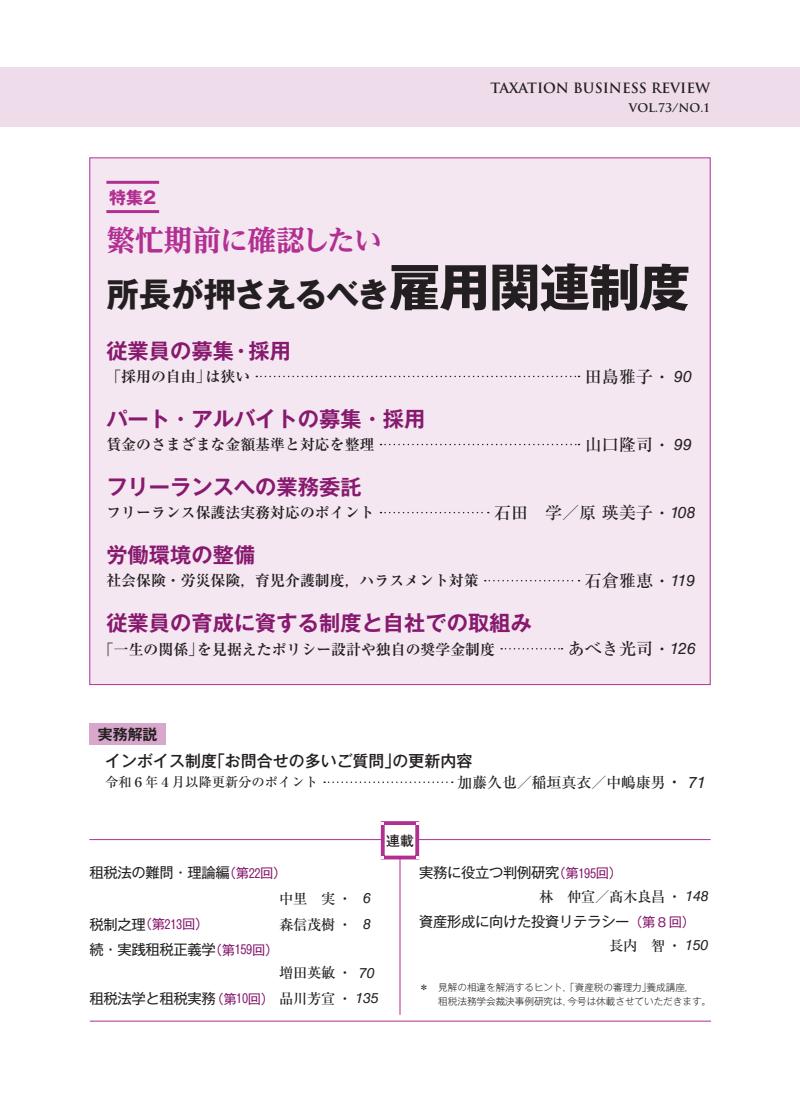
<style>
.page{position:relative;width:800px;height:1119px;background:#fff}
.page>*{position:absolute;margin:0;border:0;box-sizing:border-box;transform-origin:0 0}
.t1{font:700 33.15px "Gothic MB101 Pr 6 N";letter-spacing:-.05em;color:#231f20}
.t2{font:700 expanded 28.65px "UD Reimin Pr 6 N";letter-spacing:-.045em;color:#b22f92}
.t3{font:700 21.3px "Gothic MB101 Pr 5 De";color:#87196e}
.t4{font:500 16.95px "Ryumin Pr 5";color:#231f20}
.D_本文_13Q{font:700 16.95px "Gothic MB101 Pr 5";color:#b22f92}
.t5{font:500 15.9px "Gothic MB101 Pr 6";color:#231f20}
.t6{font:700 14.85px "Ryumin Pro";color:#231f20}
.t7{font:500 14.85px "Ryumin Pr 5";color:#231f20}
.D__学会ルポ_等-_氏名14Q{font:700 14.85px "Gothic MB101 Pr 5 De";color:#231f20}
.D_目次B-_氏名13Q{font:14.4px "Gothic MB101 Pr 5";letter-spacing:-.025em;color:#231f20}
.D_目次B-_氏名13Q-2{font:500 14.4px "Ryumin Pr 5";letter-spacing:-.025em;color:#231f20}
.t8{font:700 13.8px "Trajan Pro";color:#231f20}
.D_本文_13Q-2{font:700 13.8px "Futo Go B101 Pr 6 N";color:#231f20}
.t9{font:500 13.35px "Ryumin Pr 5";color:#231f20}
.t10{font:700 11.7px "Trajan Pro";letter-spacing:-.005em;color:#231f20}
.D_目次B-_氏名13Q-3{font:300 9.6px "Gothic MB101 Pr 5";color:#231f20}
.s1{font-size:51px}
.s2{font-size:15.9px}
.s3{font-family:"Helvetica LT Std";font-weight:400;font-style:italic;font-size:15.9px}
.s4{font-family:"Gothic MB101 Pr 5";font-size:15.9px}
.s5{font-size:13.35px;color:#87196e}
.s6{font-size:12.15px;color:#87196e}
.s7{font-family:"Helvetica LT Std";font-weight:400;font-style:italic}
.s8{font-family:"Ryumin Pr 5";font-weight:500}
.s9{font-family:"Helvetica LT Std";font-style:italic}
</style>
<div class="page">
<div style="left:0;top:67px;width:799px;height:60px;background:#eedceb"></div>
<svg style="left:324px;top:781px;width:128px;height:1px"></svg>
<div style="left:89px;top:723px;width:77px;height:21px;background:#d7a8cc"></div>
<div style="left:89px;top:157px;width:621px;height:528px;background:#f4e7f1;border:1px solid #b22f92"></div>
<hr style="left:106px;top:181px;width:53px;height:3px;background:#b22f92">
<hr style="left:106px;top:210px;width:53px;height:3px;background:#b22f92">
<svg style="left:256px;top:375px;width:323px;height:2px"></svg>
<svg style="left:380px;top:444px;width:199px;height:1px"></svg>
<svg style="left:380px;top:512px;width:108px;height:1px"></svg>
<svg style="left:484px;top:580px;width:95px;height:1px"></svg>
<svg style="left:501px;top:648px;width:61px;height:1px"></svg>
<hr style="left:90px;top:1020px;width:621px;height:1px;background:#b22f92">
<hr style="left:89px;top:839px;width:621px;height:1px;background:#b22f92">
<hr style="left:399px;top:853px;width:1px;height:161px;background:#b22f92">
<div style="left:381px;top:821px;width:38px;height:38px;background:#fff;border:4px solid #b22f92"></div>
<p class="t8" style="left:490px;top:79px;width:221px">TAXATION BUSINESS REVIEW</p>
<p class="D_本文_13Q" style="left:109px;top:183px;width:48px">特集2</p>
<p class="t2" style="left:106px;top:217px;width:277px">繁忙期前に確認したい</p>
<p class="t10" style="left:628px;top:101px;width:83px">VOL.73/NO.1</p>
<p class="t1" style="left:106px;top:266px;width:585px">所長が押さえるべき<span class="s1">雇用関連制度</span></p>
<p class="t3" style="left:106px;top:333px;width:186px">従業員の募集・採用</p>
<p class="t6" style="left:106px;top:365px;width:145px">「採用の自由」は狭い</p>
<p class="t4" style="left:585px;top:363px;width:108px">田島雅子 <span class="s2">・</span> <span class="s3">90</span></p>
<p class="t3" style="left:106px;top:401px;width:320px">パート・アルバイトの募集・採用</p>
<p class="t6" style="left:106px;top:433px;width:269px">賃金のさまざまな金額基準と対応を整理</p>
<p class="t4" style="left:585px;top:431px;width:108px">山口隆司 <span class="s2">・</span> <span class="s3">99</span></p>
<p class="t3" style="left:106px;top:469px;width:257px">フリーランスへの業務委託</p>
<p class="t6" style="left:106px;top:501px;width:269px">フリーランス保護法実務対応のポイント</p>
<p class="t4" style="left:494px;top:499px;width:203px">石田　学／原瑛美子 <span class="s2">・</span> <span class="s3">108</span></p>
<p class="t3" style="left:106px;top:537px;width:150px">労働環境の整備</p>
<p class="t6" style="left:106px;top:569px;width:374px">社会保険・労災保険，育児介護制度，ハラスメント対策</p>
<p class="t4" style="left:585px;top:567px;width:112px">石倉雅恵 <span class="s2">・</span> <span class="s3">119</span></p>
<p class="t3" style="left:106px;top:605px;width:427px">従業員の育成に資する制度と自社での取組み</p>
<p class="t6" style="left:99px;top:637px;width:397px">「一生の関係」を見据えたポリシー設計や独自の奨学金制度</p>
<p class="t4" style="left:567px;top:635px;width:130px">あべき光司 <span class="s2">・</span> <span class="s3">126</span></p>
<p class="D__学会ルポ_等-_氏名14Q" style="left:98px;top:721px;width:61px">実務解説</p>
<p class="t5" style="left:105px;top:747px;width:368px">インボイス制度「お問合せの多いご質問」の更新内容</p>
<p class="t9" style="left:105px;top:771px;width:214px">令和６年４月以降更新分のポイント</p>
<p class="t7" style="left:457px;top:770px;width:250px">加藤久也／稲垣真衣／中嶋康男<span class="s4">・</span> <span class="s3">71</span></p>
<p class="D_目次B-_氏名13Q" style="left:89px;top:860px;width:199px">租税法の難問・理論編<span class="s5">（第</span><span class="s6">22</span><span class="s5">回）</span></p>
<p class="D_目次B-_氏名13Q-2" style="left:279px;top:887px;width:93px">中里　実 ・ <span class="s7">6</span></p>
<p class="D_目次B-_氏名13Q" style="left:89px;top:911px;width:120px">税制之理<span class="s5">（第</span><span class="s6">213</span><span class="s5">回）</span></p>
<p class="D_目次B-_氏名13Q-2" style="left:279px;top:912px;width:93px">森信茂樹 ・ <span class="s7">8</span></p>
<p class="D_目次B-_氏名13Q" style="left:89px;top:937px;width:190px">続・実践租税正義学<span class="s5">（第</span><span class="s6">159</span><span class="s5">回）</span></p>
<p class="D_目次B-_氏名13Q-2" style="left:279px;top:961px;width:97px">増田英敏 ・ <span class="s7">70</span></p>
<p class="D_目次B-_氏名13Q" style="left:89px;top:986px;width:291px">租税法学と租税実務<span class="s5">（第</span><span class="s6">10</span><span class="s5">回）</span><span class="s8">品川芳宣 ・</span> <span class="s9">135</span></p>
<p class="D_本文_13Q-2" style="left:386px;top:829px;width:29px">連載</p>
<p class="D_目次B-_氏名13Q" style="left:419px;top:860px;width:204px">実務に役立つ判例研究<span class="s5">（第</span><span class="s6">195</span><span class="s5">回）</span></p>
<p class="D_目次B-_氏名13Q-2" style="left:539px;top:885px;width:171px">林　仲宣／髙木良昌 ・ <span class="s7">148</span></p>
<p class="D_目次B-_氏名13Q" style="left:419px;top:909px;width:277px">資産形成に向けた投資リテラシー<span class="s5">（第</span> <span class="s6">8</span> <span class="s5">回）</span></p>
<p class="D_目次B-_氏名13Q-2" style="left:609px;top:933px;width:101px">長内　智 ・ <span class="s7">150</span></p>
<p class="D_目次B-_氏名13Q-3" style="left:419px;top:979px;width:277px">＊　見解の相違を解消するヒント，「資産税の審理力」養成講座，</p>
<p class="D_目次B-_氏名13Q-3" style="left:419px;top:993px;width:293px">　　租税法務学会裁決事例研究は，今号は休載させていただきます。</p>
</div>
